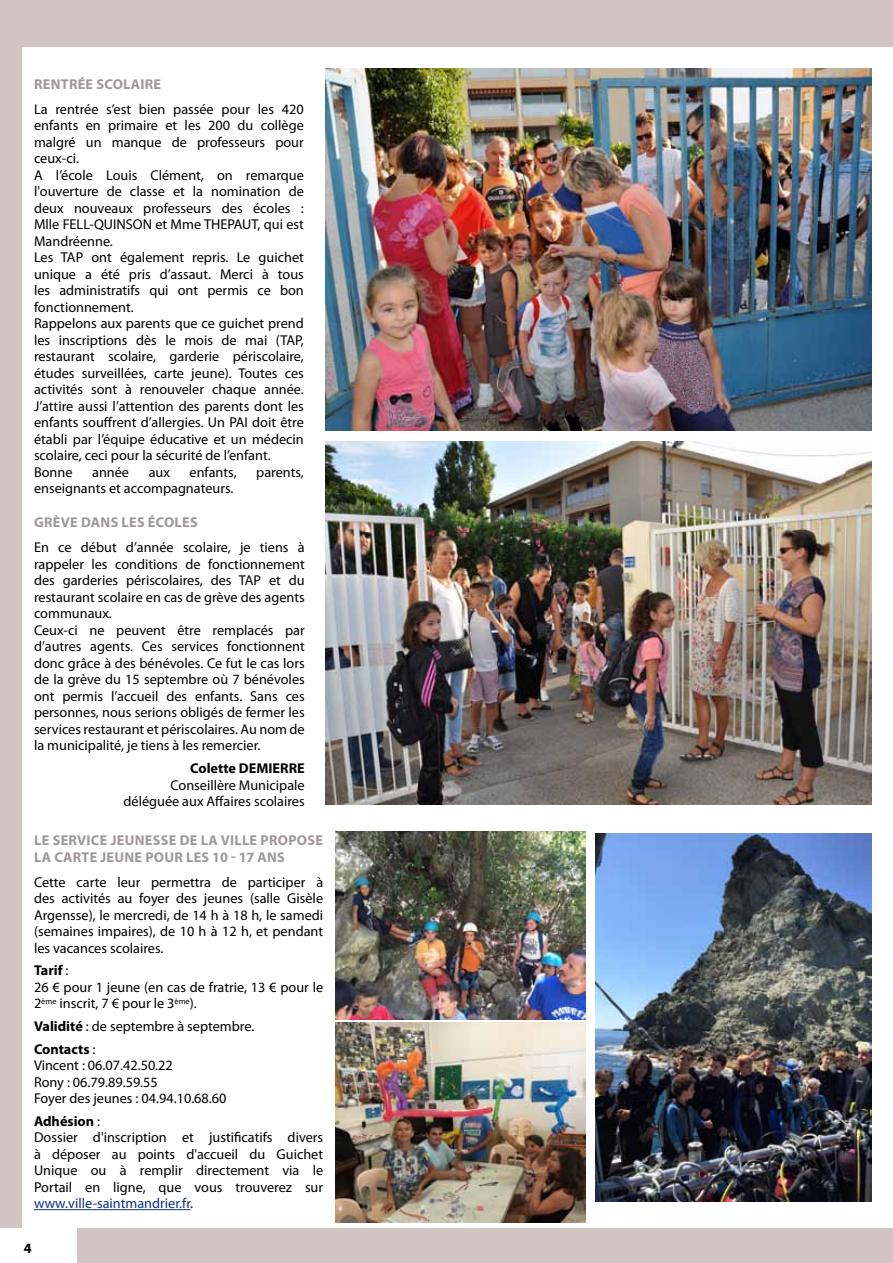
<style>
.page{position:relative;width:893px;height:1263px;background:#fff}
.page>*{position:absolute;margin:0;border:0;box-sizing:border-box;transform-origin:0 0}
.t1{font:14.25px/16.5px "Myriad Pro";color:#000}
.t2{font:700 14.25px/16.5px "Myriad Pro";letter-spacing:.02em;color:#9f9798}
.t3{font:700 14.25px "Myriad Pro";color:#000}
.s1{font-weight:700}
.s2{color:#0e3187}
</style>
<div class="page">
<div style="left:0;top:0;width:893px;height:47px;background:#d0c4c4"></div>
<div style="left:0;top:44px;width:21px;height:1219px;background:#d0c4c4"></div>
<div style="left:45px;top:1229px;width:848px;height:34px;background:#d0c4c4"></div>
<div style="left:0;top:1229px;width:77px;height:34px;background:#fff"></div>
<hr style="left:34px;top:1209px;width:156px;height:1px;background:#0e3187">
<img style="left:595px;top:833px;width:276px;height:368px">
<img style="left:336px;top:831px;width:249px;height:188px">
<img style="left:336px;top:1022px;width:249px;height:200px">
<img style="left:325px;top:68px;width:547px;height:363px">
<img style="left:325px;top:441px;width:547px;height:363px">
<p class="t2" style="left:34px;top:75px;width:18px">RENTRÉE</p>
<p class="t2" style="left:96px;top:75px;width:17px">SCOLAIRE</p>
<p class="t1" style="left:34px;top:100px;width:271px">La rentrée s’est bien passée pour les 420 enfants en primaire et les 200 du collège malgré un manque de professeurs pour ceux-ci.<br>A l’école Louis Clément, on remarque l'ouverture de classe et la nomination de deux nouveaux professeurs des écoles :<br>Mlle FELL-QUINS</p>
<p class="t1" style="left:133px;top:216px;width:172px">ON et Mme THEPAUT, qui est</p>
<p class="t1" style="left:34px;top:232px;width:271px">Mandréenne.<br>Les TAP ont également repris. Le guichet unique a été pris d’assaut. Merci à tous les administratifs qui ont permis ce bon fonctionnement.<br>Rappelons aux parents que ce guichet prend les inscriptions dès le mois de mai (TAP, restaurant scolaire, garderie périscolaire, études surveillées, carte jeune). Toutes ces activités sont à renouveler chaque année.<br>J’attire aussi l’attention des parents dont les enfants souffrent d’allergies. Un PAI doit être établi par l’équipe éducative et un médecin scolaire, ceci pour la sécurité de l’enfant.<br>Bonne</p>
<p class="t1" style="left:92px;top:463px;width:38px">année</p>
<p class="t1" style="left:149px;top:463px;width:23px">aux</p>
<p class="t1" style="left:190px;top:463px;width:49px">enfants,</p>
<p class="t1" style="left:256px;top:463px;width:49px">parents,</p>
<p class="t1" style="left:34px;top:480px;width:201px">enseignants et accompagnateurs.</p>
<p class="t2" style="left:34px;top:514px;width:20px">GRÈVE</p>
<p class="t2" style="left:81px;top:514px;width:10px">DANS</p>
<p class="t2" style="left:122px;top:514px;width:9px">LES</p>
<p class="t2" style="left:148px;top:514px;width:10px">ÉCOLES</p>
<p class="t1" style="left:34px;top:539px;width:272px">En ce début d’année scolaire, je tiens à rappeler les conditions de fonctionnement des garderies périscolaires, des TAP et du restaurant scolaire en cas de grève des agents communaux.<br>Ceux-ci ne peuvent être remplacés par d’autres agents. Ces services fonctionnent donc grâce à des bénévoles. Ce fut le cas lors de la grève du 15 septembre où 7 bénévoles ont permis l’accueil des enfants. Sans ces personnes, nous serions obligés de fermer les services restaurant et périscolaires. Au nom de la municipalité, je tiens à les remercier.</p>
<p class="t3" style="left:190px;top:759px;width:116px">COLETTE DEMIERRE</p>
<p class="t1" style="left:124px;top:776px;width:183px;text-align:right">Conseillère Municipale déléguée aux Affaires scolaires</p>
<p class="t2" style="left:34px;top:832px;width:195px">LE SERVICE JEUNESSE DE LA VILLE</p>
<p class="t2" style="left:34px;top:832px;width:290px;text-indent:226px">PROPOSE<br>LA CARTE JEUNE POUR LES 10 - 17 ANS</p>
<p class="t1" style="left:34px;top:873px;width:291px;text-align:justify">Cette carte leur permettra de participer à des activités au foyer des jeunes (salle Gisèle Argensse), le mercredi, de 14 h à 18 h, le samedi (semaines impaires), de 10 h à 12 h, et pendant les vacances scolaires.</p>
<p class="t1" style="left:34px;top:962px;width:291px"><span class="s1">TARIF</span> :<br>26 € pour 1 jeune (en cas de fratrie, 13 € pour le<br>2<sup>ème</sup> inscrit, 7 € pour le 3<sup>ème</sup>).</p>
<p class="t1" style="left:34px;top:1014px;width:222px;line-height:22.6px"><span class="s1">VALIDITÉ</span> : de septembre à septembre.<br><span class="s1">CONTACTS</span> :</p>
<p class="t1" style="left:34px;top:1057px;width:194px">Vincent : 06.07.42.50.22<br>Rony : 06.79.89.59.55<br>Foyer des jeunes : 04.94.10.68.60</p>
<p class="t1" style="left:34px;top:1112px;width:291px"><span class="s1">ADHÉSION</span> :<br>Dossier d'inscription et justificatifs divers à déposer au points d'accueil du Guichet Unique ou à remplir directement via le Portail en ligne, que vous trouverez sur <span class="s2">www.ville-saintmandrier.fr</span>.</p>
<p class="t3" style="left:24px;top:1239px;width:9px">4</p>
</div>
